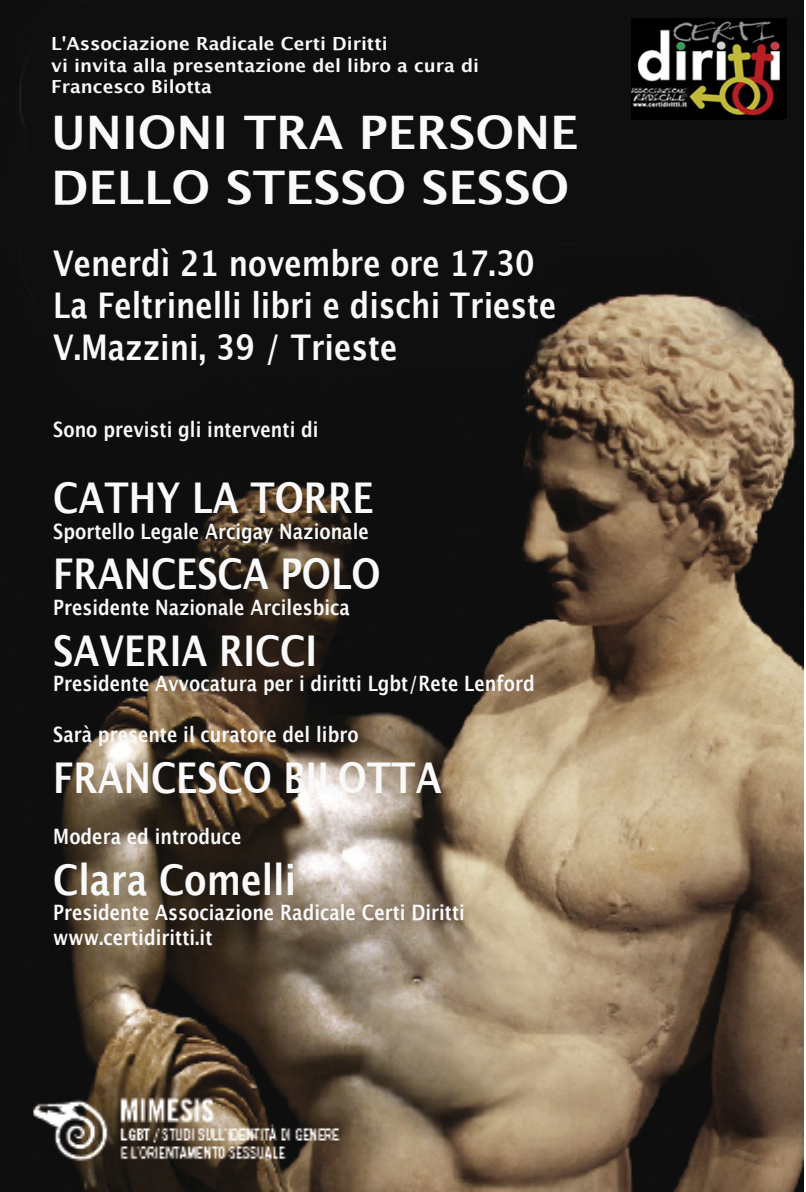
<style>
.page{position:relative;width:806px;height:1192px;background:#fff}
.page>*{position:absolute;margin:0;border:0;box-sizing:border-box;transform-origin:0 0}
.t1{font:700 46.2px/55.6px "Lucida Grande";color:#f9f9f9}
.t2{font:700 42.4px "Lucida Grande";color:#f9f9f9;scale:.83 1}
.t3{font:700 35.4px/42.4px "Lucida Grande";color:#f9f9f9;scale:.83 1}
.t4{font:700 21.2px/25.4px "Lucida Grande";color:#f9f9f9;scale:.83 1}
.t5{font:700 18px/21.6px "Lucida Grande";color:#f9f9f9}
</style>
<div class="page">
<img style="left:0;top:0;width:803px;height:1192px">
<img style="left:631px;top:19px;width:155px;height:100px">
<p class="t5" style="left:51px;top:33px;width:429px">L'Associazione Radicale Certi Diritti<br>vi invita alla presentazione del libro a cura di<br>Francesco Bilotta</p>
<h1 class="t1" style="left:51px;top:104px;width:529px">UNIONI TRA PERSONE<br>DELLO STESSO SESSO</h1>
<h3 class="t3" style="left:53px;top:241px;width:608px">Venerdì 21 novembre ore 17.30<br>La Feltrinelli libri e dischi Trieste<br>V.Mazzini, 39 / Trieste</h3>
<p class="t4" style="left:53px;top:416px;width:321px">Sono previsti gli interventi di</p>
<h2 class="t2" style="left:53px;top:463px;width:388px">CATHY LA TORRE</h2>
<p class="t4" style="left:53px;top:518px;width:381px">Sportello Legale Arcigay Nazionale</p>
<h2 class="t2" style="left:53px;top:540px;width:396px">FRANCESCA POLO</h2>
<p class="t4" style="left:53px;top:594px;width:359px">Presidente Nazionale Arcilesbica</p>
<h2 class="t2" style="left:53px;top:616px;width:319px">SAVERIA RICCI</h2>
<p class="t4" style="left:53px;top:671px;width:581px">Presidente Avvocatura per i diritti Lgbt/Rete Lenford</p>
<p class="t4" style="left:53px;top:721px;width:369px">Sarà presente il curatore del libro</p>
<h2 class="t2" style="left:53px;top:743px;width:469px">FRANCESCO BILOTTA</h2>
<p class="t4" style="left:53px;top:823px;width:228px">Modera ed introduce</p>
<h2 class="t2" style="left:53px;top:845px;width:294px">Clara Comelli</h2>
<p class="t4" style="left:53px;top:899px;width:497px">Presidente Associazione Radicale Certi Diritti www.certidiritti.it</p>
</div>
